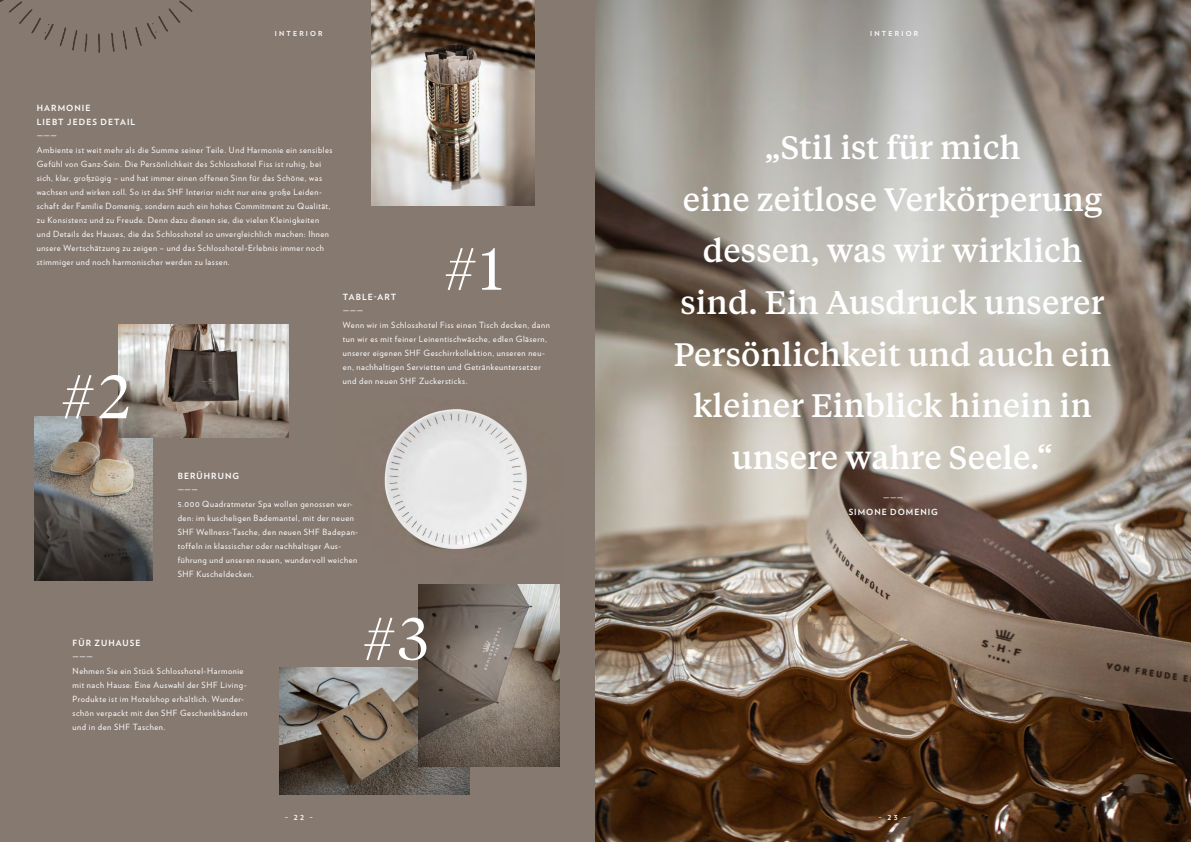
<style>
.page{position:relative;width:1191px;height:842px;background:#fff}
.page>*{position:absolute;margin:0;border:0;box-sizing:border-box;transform-origin:0 0}
.t1{font:300 60.8px "Tiempos Headline";color:#fff}
.t2{font:300 59.2px "Tiempos Headline";color:#fff}
.t3{font:300 58.6px "Tiempos Headline";color:#fff}
.t4{font:500 32.4px/51.6px "Tiempos Text";color:#fff;text-align:center}
.t5{font:8.5px/14px "Verlag";letter-spacing:.065em;color:#fff}
.t6{font:700 8.5px/14px "Verlag";letter-spacing:.12em;color:#fff}
.t7{font:700 6.9px "Verlag";letter-spacing:.32em;color:#fff}
</style>
<div class="page">
<img style="left:0;top:0;width:1191px;height:842px">
<img style="left:279px;top:668px;width:190px;height:127px">
<img style="left:372px;top:0;width:162px;height:206px">
<img style="left:419px;top:583px;width:141px;height:183px">
<img style="left:35px;top:417px;width:118px;height:163px">
<svg style="left:98px;top:33px;width:2px;height:21px"></svg>
<svg style="left:0;top:0;width:54px;height:40px;background:#82756c"></svg>
<svg style="left:60px;top:23px;width:6px;height:24px"></svg>
<svg style="left:72px;top:30px;width:6px;height:20px"></svg>
<svg style="left:111px;top:33px;width:3px;height:21px"></svg>
<svg style="left:85px;top:34px;width:2px;height:20px"></svg>
<svg style="left:147px;top:0;width:45px;height:39px;background:#81746b"></svg>
<svg style="left:136px;top:23px;width:5px;height:23px"></svg>
<svg style="left:122px;top:31px;width:5px;height:19px"></svg>
<img style="left:343px;top:399px;width:220px;height:184px">
<img style="left:118px;top:324px;width:171px;height:114px">
<p class="t7" style="left:275px;top:28px;width:49px">INTERIOR</p>
<p class="t7" style="left:870px;top:28px;width:49px">INTERIOR</p>
<p class="t6" style="left:37px;top:101px;width:100px">HARMONIE<br>LIEBT JEDES DETAIL</p>
<p class="t5" style="left:37px;top:129px;width:297px">———<br>Ambiente ist weit mehr als die Summe seiner Teile. Und Harmonie ein sensibles Gefühl von Ganz-Sein. Die Persönlichkeit des Schlosshotel Fiss ist ruhig, bei sich, klar, großzügig – und hat immer einen offenen Sinn für das Schöne, was wachsen und wirken soll. So ist das SHF Interior nicht nur eine große Leiden&shy;schaft der Familie Domenig, sondern auch ein hohes Commitment zu Qualität, zu Konsistenz und zu Freude. Denn dazu dienen sie, die vielen Kleinigkeiten und Details des Hauses, die das Schlosshotel so unvergleichlich machen: Ihnen unsere Wertschätzung zu zeigen – und das Schlosshotel-Erlebnis immer noch stimmiger und noch harmonischer werden zu lassen.</p>
<h1 class="t1" style="left:62px;top:355px;width:70px">#2</h1>
<h3 class="t3" style="left:444px;top:229px;width:59px">#1</h3>
<p class="t6" style="left:343px;top:289px;width:55px">TABLE-ART</p>
<p class="t5" style="left:343px;top:304px;width:208px">———<br>Wenn wir im Schlosshotel Fiss einen Tisch decken, dann tun wir es mit feiner Leinentischwäsche, edlen Gläsern, unserer eigenen SHF Geschirrkollektion, unseren neu&shy;en, nachhaltigen Servietten und Getränkeuntersetzer und den neuen SHF Zuckersticks.</p>
<p class="t6" style="left:178px;top:469px;width:63px">BERÜHRUNG</p>
<p class="t5" style="left:178px;top:483px;width:182px">———<br>5.000 Quadratmeter Spa wollen genossen wer&shy;den: im kuscheligen Bademantel, mit der neuen SHF Wellness-Tasche, den neuen SHF Badepan&shy;toffeln in klassischer oder nachhaltiger Aus&shy;führung und unseren neuen, wundervoll weichen SHF Kuscheldecken.</p>
<p class="t6" style="left:73px;top:635px;width:69px">FÜR ZUHAUSE</p>
<p class="t5" style="left:73px;top:649px;width:176px">———<br>Nehmen Sie ein Stück Schlosshotel-Harmonie mit nach Hause: Eine Auswahl der SHF Living-Produkte ist im Hotelshop erhältlich. Wunder&shy;schön verpackt mit den SHF Geschenkbändern und in den SHF Taschen.</p>
<h2 class="t2" style="left:363px;top:599px;width:66px">#3</h2>
<h3 class="t4" style="left:674px;top:121px;width:439px">„Stil ist für mich<br>eine zeitlose Verkörperung dessen, was wir wirklich sind. Ein Ausdruck unserer<br>Persönlichkeit und auch ein kleiner Einblick hinein in unsere wahre Seele.“</h3>
<p class="t5" style="left:883px;top:491px;width:22px">———</p>
<p class="t6" style="left:848px;top:505px;width:91px">SIMONE DOMENIG</p>
<p class="t7" style="left:285px;top:812px;width:30px">– 2 2 –</p>
<p class="t7" style="left:878px;top:812px;width:30px">– 2 3 –</p>
</div>
